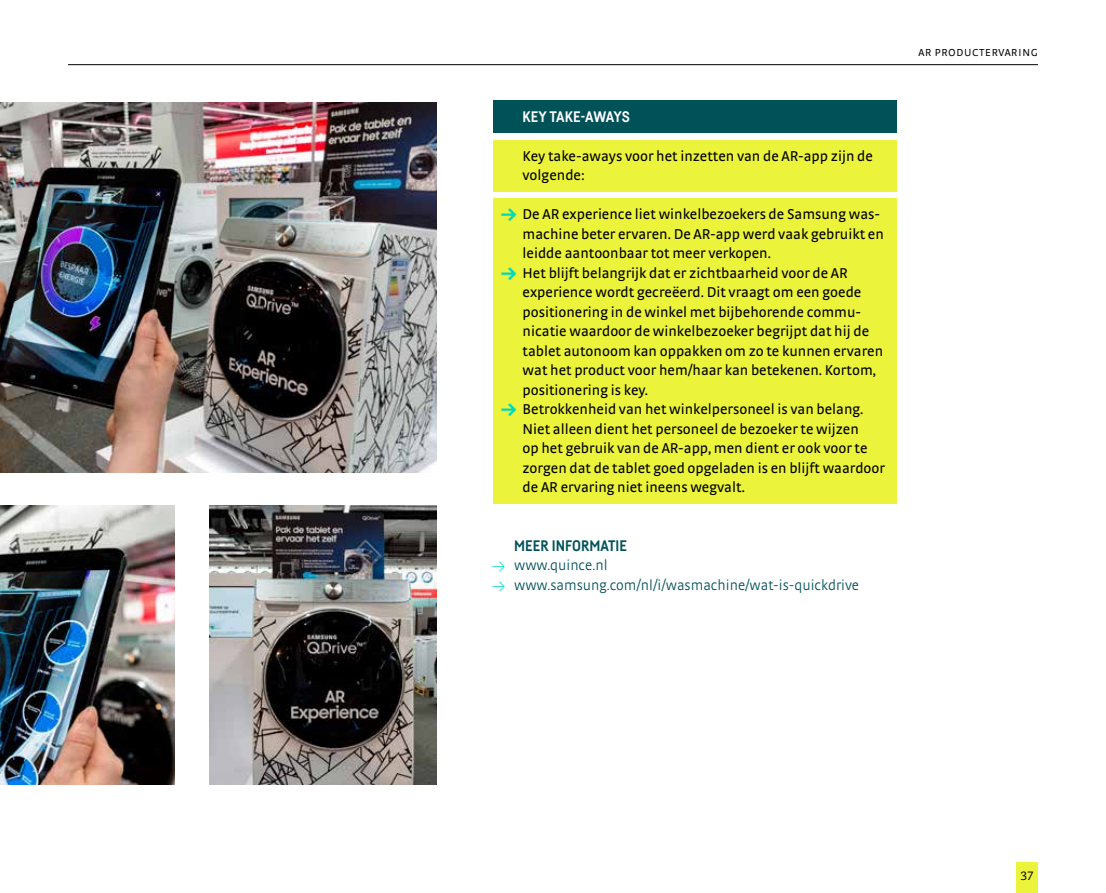
<style>
.page{position:relative;width:1106px;height:893px;background:#fff}
.page>*{position:absolute;margin:0;border:0;box-sizing:border-box;transform-origin:0 0}
.t1{font:15px/19.5px "Strada Pro";color:#000}
.t2{font:300 15px "Strada Pro";color:#005259}
.t3{font:700 15px "Fabrikat";color:#005259}
.t4{font:700 15px "Fabrikat";letter-spacing:-.02em;color:#fff}
.t5{font:300 13.5px "Strada Pro";letter-spacing:.02em;color:#000}
.t6{font:12px "Caecilia LT Std";color:#000}
.s1{font-weight:900;color:#00dabb}
.s2{font-size:12px;color:#00dabb}
</style>
<div class="page">
<hr style="left:68px;top:64px;width:969px;height:1px;background:#000">
<div style="left:493px;top:101px;width:403px;height:32px;background:#005259"></div>
<div style="left:493px;top:140px;width:403px;height:52px;background:#ecf33b"></div>
<div style="left:493px;top:199px;width:403px;height:71px;background:#ecf33b"></div>
<div style="left:493px;top:257px;width:403px;height:149px;background:#ecf33b"></div>
<div style="left:493px;top:394px;width:403px;height:110px;background:#ecf33b"></div>
<img style="left:0;top:102px;width:437px;height:371px">
<img style="left:0;top:506px;width:174px;height:279px">
<img style="left:210px;top:506px;width:227px;height:279px">
<div style="left:1016px;top:863px;width:21px;height:30px;background:#ecf33b"></div>
<p class="t4" style="left:522px;top:107px;width:109px">KEY TAKE-AWAYS</p>
<p class="t1" style="left:522px;top:145px;width:352px">Key take-aways voor het inzetten van de AR-app zijn de volgende:</p>
<p class="t1" style="left:522px;top:204px;width:363px;text-indent:-21px"><span class="s1">→</span> De AR experience liet winkelbezoekers de Samsung was&shy;machine beter ervaren. De AR-app werd vaak gebruikt en leidde aantoonbaar tot meer verkopen.</p>
<p class="t1" style="left:522px;top:262px;width:362px;text-indent:-21px"><span class="s1">→</span> Het blijft belangrijk dat er zichtbaarheid voor de AR experience wordt gecreëerd. Dit vraagt om een goede positionering in de winkel met bijbehorende commu&shy;nicatie waardoor de winkelbezoeker begrijpt dat hij de tablet autonoom kan oppakken om zo te kunnen ervaren wat het product voor hem/haar kan betekenen. Kortom, positionering is key.</p>
<p class="t1" style="left:522px;top:399px;width:364px;text-indent:-21px"><span class="s1">→</span> Betrokkenheid van het winkelpersoneel is van belang.<br>Niet alleen dient het personeel de bezoeker te wijzen<br>op het gebruik van de AR-app, men dient er ook voor te zorgen dat de tablet goed opgeladen is en blijft waardoor de AR ervaring niet ineens wegvalt.</p>
<p class="t3" style="left:514px;top:536px;width:114px">MEER INFORMATIE</p>
<p class="t2" style="left:493px;top:555px;width:116px"><span class="s2">→</span> www.quince.nl</p>
<p class="t2" style="left:493px;top:575px;width:368px"><span class="s2">→</span> www.samsung.com/nl/i/wasmachine/wat-is-quickdrive</p>
<p class="t5" style="left:918px;top:42px;width:121px">ar productervaring</p>
<p class="t6" style="left:1020px;top:869px;width:15px">37</p>
</div>
